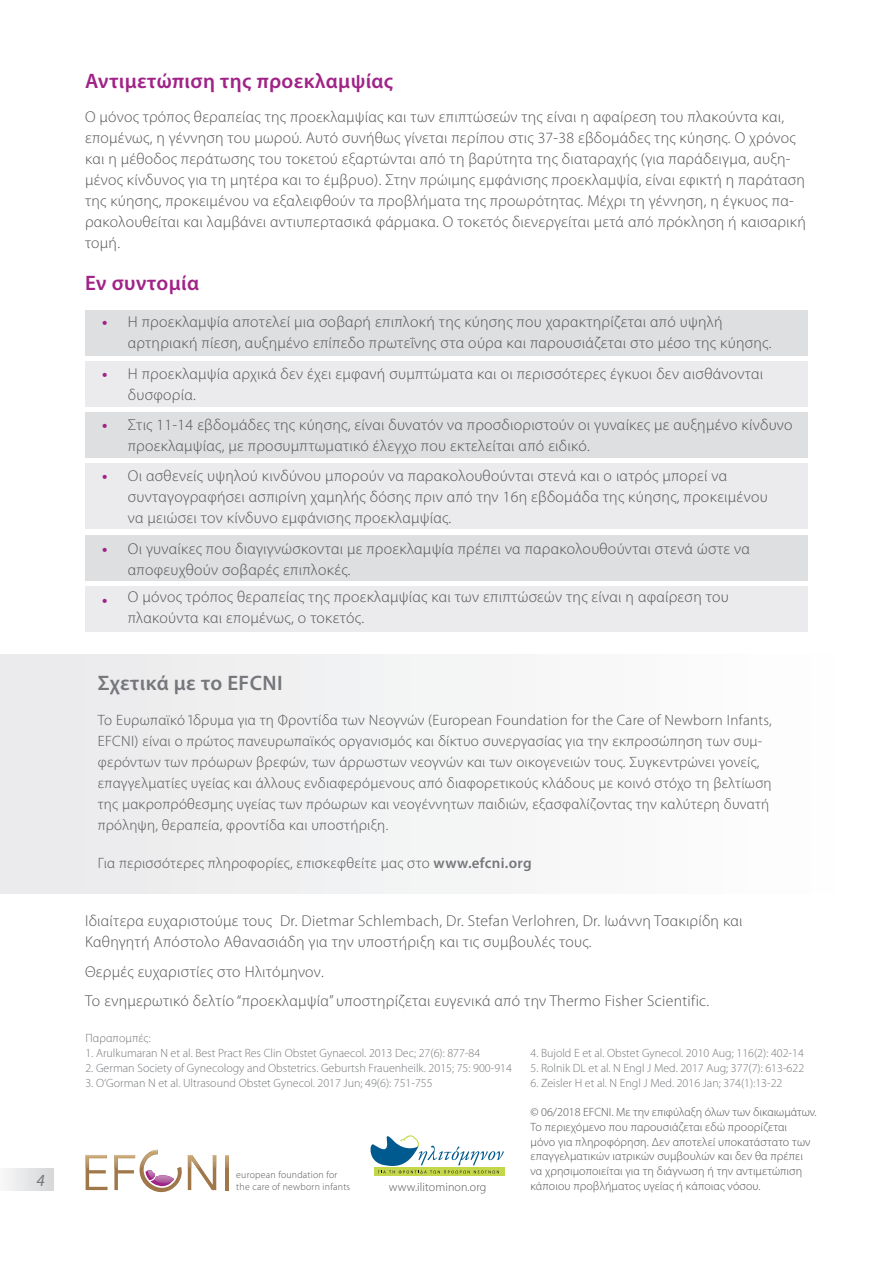
<style>
.page{position:relative;width:893px;height:1263px;background:#fff}
.page>*{position:absolute;margin:0;border:0;box-sizing:border-box;transform-origin:0 0}
.t1{font:600 21px "Myriad Pro";letter-spacing:.02em;color:#a02388}
.t2{font:600 21px "Myriad Pro";letter-spacing:.02em;color:#75777a}
.t3{font:italic 17.1px "Myriad Pro";color:#75777a}
.t4{font:300 15.75px/21px "Myriad Pro";letter-spacing:.02em;color:#535355}
.t5{font:300 15px/21px "Myriad Pro";letter-spacing:.02em;color:#535355}
.t6{font:300 12px "Myriad Pro";color:#75777a}
.t7{font:300 12px/14.9px "Myriad Pro";letter-spacing:.01em;color:#535355}
.t8{font:300 10.05px/12.1px "Myriad Pro";letter-spacing:.025em;color:#535355}
.s1{font-weight:700;color:#a02388}
.s2{font-weight:600;color:#75777a}
</style>
<div class="page">
<div style="left:85px;top:310px;width:723px;height:45px;background:#dedfe1"></div>
<div style="left:85px;top:361px;width:723px;height:45px;background:#ebebed"></div>
<div style="left:85px;top:412px;width:723px;height:45px;background:#dedfe1"></div>
<div style="left:85px;top:463px;width:723px;height:66px;background:#ebebed"></div>
<div style="left:85px;top:536px;width:723px;height:45px;background:#dedfe1"></div>
<div style="left:85px;top:587px;width:723px;height:45px;background:#ebebed"></div>
<div style="left:0;top:655px;width:893px;height:238px;background:#f4f5f5"></div>
<svg style="left:86px;top:1168px;width:22px;height:22px"></svg>
<img style="left:86px;top:1155px;width:21px;height:13px">
<svg style="left:114px;top:1150px;width:102px;height:43px"></svg>
<hr style="left:226px;top:1155px;width:3px;height:35px;background:#9f7749">
<img style="left:188px;top:1155px;width:28px;height:13px">
<svg style="left:226px;top:1155px;width:3px;height:13px"></svg>
<div style="left:0;top:1169px;width:54px;height:22px;background:linear-gradient(to right,#f8f8f9,#d6d7d9)"></div>
<svg style="left:374px;top:1167px;width:131px;height:9px"></svg>
<svg style="left:370px;top:1135px;width:134px;height:38px"></svg>
<p class="t3" style="left:36px;top:1170px;width:10px">4</p>
<h1 class="t1" style="left:85px;top:68px;width:310px">Αντιμετώπιση της προεκλαμψίας</h1>
<p class="t4" style="left:85px;top:106px;width:722px">Ο μόνος τρόπος θεραπείας της προεκλαμψίας και των επιπτώσεών της είναι η αφαίρεση του πλακούντα και, επομένως, η γέννηση του μωρού. Αυτό συνήθως γίνεται περίπου στις 37-38 εβδομάδες της κύησης. Ο χρόνος και η μέθοδος περάτωσης του τοκετού εξαρτώνται από τη βαρύτητα της διαταραχής (για παράδειγμα, αυξη&shy;μένος κίνδυνος για τη μητέρα και το έμβρυο). Στην πρώιμης εμφάνισης προεκλαμψία, είναι εφικτή η παράταση της κύησης, προκειμένου να εξαλειφθούν τα προβλήματα της προωρότητας. Μέχρι τη γέννηση, η έγκυος πα&shy;ρακολουθείται και λαμβάνει αντιυπερτασικά φάρμακα. Ο τοκετός διενεργείται μετά από πρόκληση ή καισαρική τομή.</p>
<h1 class="t1" style="left:85px;top:270px;width:116px">Εν συντομία</h1>
<p class="t4" style="left:128px;top:312px;width:645px;text-indent:-26px"><span class="s1">•</span> Η προεκλαμψία αποτελεί μια σοβαρή επιπλοκή της κύησης που χαρακτηρίζεται από υψηλή αρτηριακή πίεση, αυξημένο επίπεδο πρωτεΐνης στα ούρα και παρουσιάζεται στο μέσο της κύησης.</p>
<p class="t4" style="left:128px;top:363px;width:637px;text-indent:-26px"><span class="s1">•</span> Η προεκλαμψία αρχικά δεν έχει εμφανή συμπτώματα και οι περισσότερες έγκυοι δεν αισθάνονται δυσφορία.</p>
<p class="t4" style="left:128px;top:415px;width:666px;text-indent:-26px"><span class="s1">•</span> Στις 11-14 εβδομάδες της κύησης, είναι δυνατόν να προσδιοριστούν οι γυναίκες με αυξημένο κίνδυνο προεκλαμψίας, με προσυμπτωματικό έλεγχο που εκτελείται από ειδικό.</p>
<p class="t4" style="left:128px;top:466px;width:641px;text-indent:-26px"><span class="s1">•</span> Οι ασθενείς υψηλού κινδύνου μπορούν να παρακολουθούνται στενά και ο ιατρός μπορεί να συνταγογραφήσει ασπιρίνη χαμηλής δόσης πριν από την 16η εβδομάδα της κύησης, προκειμένου να μειώσει τον κίνδυνο εμφάνισης προεκλαμψίας.</p>
<p class="t4" style="left:128px;top:538px;width:624px;text-indent:-26px"><span class="s1">•</span> Οι γυναίκες που διαγιγνώσκονται με προεκλαμψία πρέπει να παρακολουθούνται στενά ώστε να αποφευχθούν σοβαρές επιπλοκές.</p>
<p class="t4" style="left:128px;top:587px;width:602px;text-indent:-26px"><span class="s1">•</span> Ο μόνος τρόπος θεραπείας της προεκλαμψίας και των επιπτώσεών της είναι η αφαίρεση του πλακούντα και επομένως, ο τοκετός.</p>
<h1 class="t2" style="left:98px;top:669px;width:186px">Σχετικά με το EFCNI</h1>
<p class="t5" style="left:98px;top:710px;width:675px">Το Ευρωπαϊκό Ίδρυμα για τη Φροντίδα των Νεογνών (European Foundation for the Care of Newborn Infants, EFCNI) είναι ο πρώτος πανευρωπαϊκός οργανισμός και δίκτυο συνεργασίας για την εκπροσώπηση των συμ&shy;φερόντων των πρόωρων βρεφών, των άρρωστων νεογνών και των οικογενειών τους. Συγκεντρώνει γονείς, επαγγελματίες υγείας και άλλους ενδιαφερόμενους από διαφορετικούς κλάδους με κοινό στόχο τη βελτίωση της μακροπρόθεσμης υγείας των πρόωρων και νεογέννητων παιδιών, εξασφαλίζοντας την καλύτερη δυνατή πρόληψη, θεραπεία, φροντίδα και υποστήριξη.</p>
<p class="t5" style="left:98px;top:853px;width:435px">Για περισσότερες πληροφορίες, επισκεφθείτε μας στο <span class="s2">www.efcni.org</span></p>
<p class="t4" style="left:85px;top:911px;width:659px">Ιδιαίτερα ευχαριστούμε τους Dr. Dietmar Schlembach, Dr. Stefan Verlohren, Dr. Ιωάννη Τσακιρίδη και<br>Καθηγητή Απόστολο Αθανασιάδη για την υποστήριξη και τις συμβουλές τους.</p>
<p class="t4" style="left:85px;top:957px;width:626px;line-height:29.5px">Θερμές ευχαριστίες στο Ηλιτόμηνον.<br>Το ενημερωτικό δελτίο “προεκλαμψία” υποστηρίζεται ευγενικά από την Thermo Fisher Scientific.</p>
<p class="t6" style="left:85px;top:1032px;width:67px">Παραπομπές:</p>
<p class="t6" style="left:85px;top:1047px;width:396px">1. Arulkumaran N et al. Best Pract Res Clin Obstet Gynaecol. 2013 Dec; 27(6): 877-84</p>
<p class="t6" style="left:85px;top:1061px;width:428px">2. German Society of Gynecology and Obstetrics. Geburtsh Frauenheilk. 2015; 75: 900-914</p>
<p class="t6" style="left:85px;top:1076px;width:349px">3. O‘Gorman N et al. Ultrasound Obstet Gynecol. 2017 Jun; 49(6): 751-755</p>
<p class="t8" style="left:236px;top:1168px;width:115px">european foundation for the care of newborn infants</p>
<p class="t7" style="left:389px;top:1179px;width:99px">www.ilitominon.org</p>
<p class="t6" style="left:530px;top:1047px;width:275px">4. Bujold E et al. Obstet Gynecol. 2010 Aug; 116(2): 402-14</p>
<p class="t6" style="left:530px;top:1061px;width:275px">5. Rolnik DL et al. N Engl J Med. 2017 Aug; 377(7): 613-622</p>
<p class="t6" style="left:530px;top:1076px;width:253px">6. Zeisler H et al. N Engl J Med. 2016 Jan; 374(1):13-22</p>
<p class="t7" style="left:530px;top:1104px;width:288px">© 06/2018 EFCNI. Με την επιφύλαξη όλων των δικαιωμάτων.<br>Το περιεχόμενο που παρουσιάζεται εδώ προορίζεται<br>μόνο για πληροφόρηση. ∆εν αποτελεί υποκατάστατο των επαγγελματικών ιατρικών συμβουλών και δεν θα πρέπει να χρησιμοποιείται για τη διάγνωση ή την αντιμετώπιση κάποιου προβλήματος υγείας ή κάποιας νόσου.</p>
</div>
